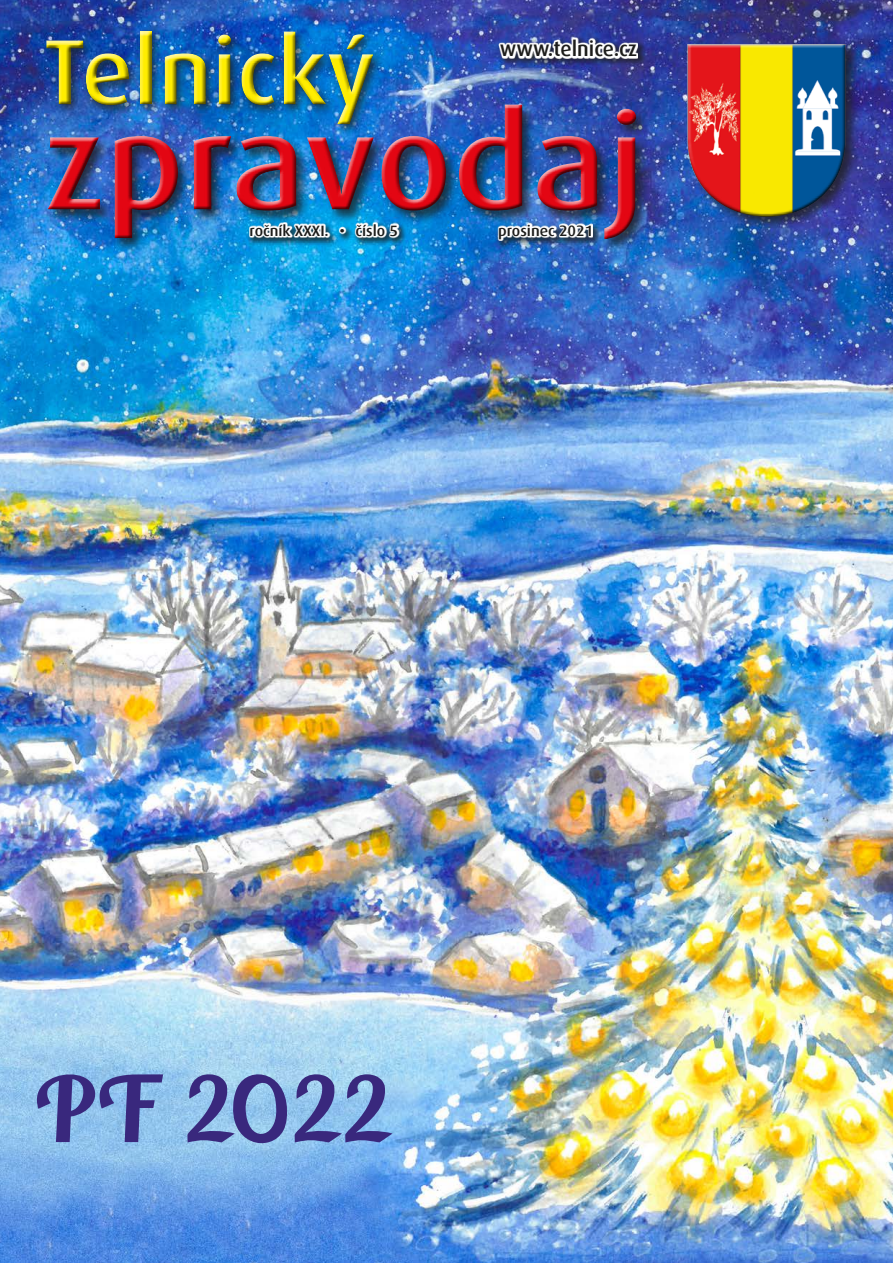
<style>
.page{position:relative;width:893px;height:1263px;background:#fff}
.page>*{position:absolute;margin:0;border:0;box-sizing:border-box;transform-origin:0 0}
.t1{font:500 133.5px "Dax CE";color:#e30613;scale:1.08 1}
.t2{font:500 92.7px "Dax CE";color:#ffed00;scale:1.04 1}
.t3{font:500 21px "Dax CE";color:#1d1d1b}
.t4{font:500 15px "Dax CE";color:#1d1d1b;scale:1.05 1}
</style>
<div class="page">
<img style="left:0;top:0;width:893px;height:1263px">
<svg style="left:35px;top:1063px;width:358px;height:91px;background:#7a9bce"></svg>
<div style="left:42px;top:26px;width:342px;height:109px;background:#1d1d1b;opacity:.75"></div>
<div style="left:41px;top:27px;width:336px;height:99px;background:#fff;opacity:.75"></div>
<div style="left:43px;top:29px;width:335px;height:97px;background:#1d1d1b;opacity:.75"></div>
<div style="left:46px;top:103px;width:604px;height:150px;background:#1d1d1b;opacity:.75"></div>
<div style="left:44px;top:102px;width:597px;height:139px;background:#1d1d1b;opacity:.75"></div>
<div style="left:685px;top:42px;width:175px;height:188px;background:#1d1d1b;opacity:.75"></div>
<img style="left:680px;top:36px;width:173px;height:188px">
<div style="left:683px;top:40px;width:166px;height:140px;background:#fff;opacity:.75"></div>
<div style="left:691px;top:41px;width:159px;height:180px;background:#1d1d1b;opacity:.75"></div>
<div style="left:496px;top:34px;width:151px;height:32px;background:#1d1d1b;opacity:.75"></div>
<svg style="left:499px;top:37px;width:139px;height:21px"></svg>
<div style="left:246px;top:219px;width:355px;height:30px;background:#1d1d1b;opacity:.75"></div>
<img style="left:249px;top:222px;width:344px;height:19px">
<h2 class="t2" style="left:43px;top:13px;width:321px">Telnický</h2>
<h3 class="t3" style="left:500px;top:35px;width:139px">www.telnice.cz</h3>
<h1 class="t1" style="left:44px;top:78px;width:559px">zpravodaj</h1>
<p class="t4" style="left:250px;top:221px;width:143px">ročník XXXI. • číslo 5</p>
<p class="t4" style="left:498px;top:221px;width:92px">prosinec 2021</p>
</div>
